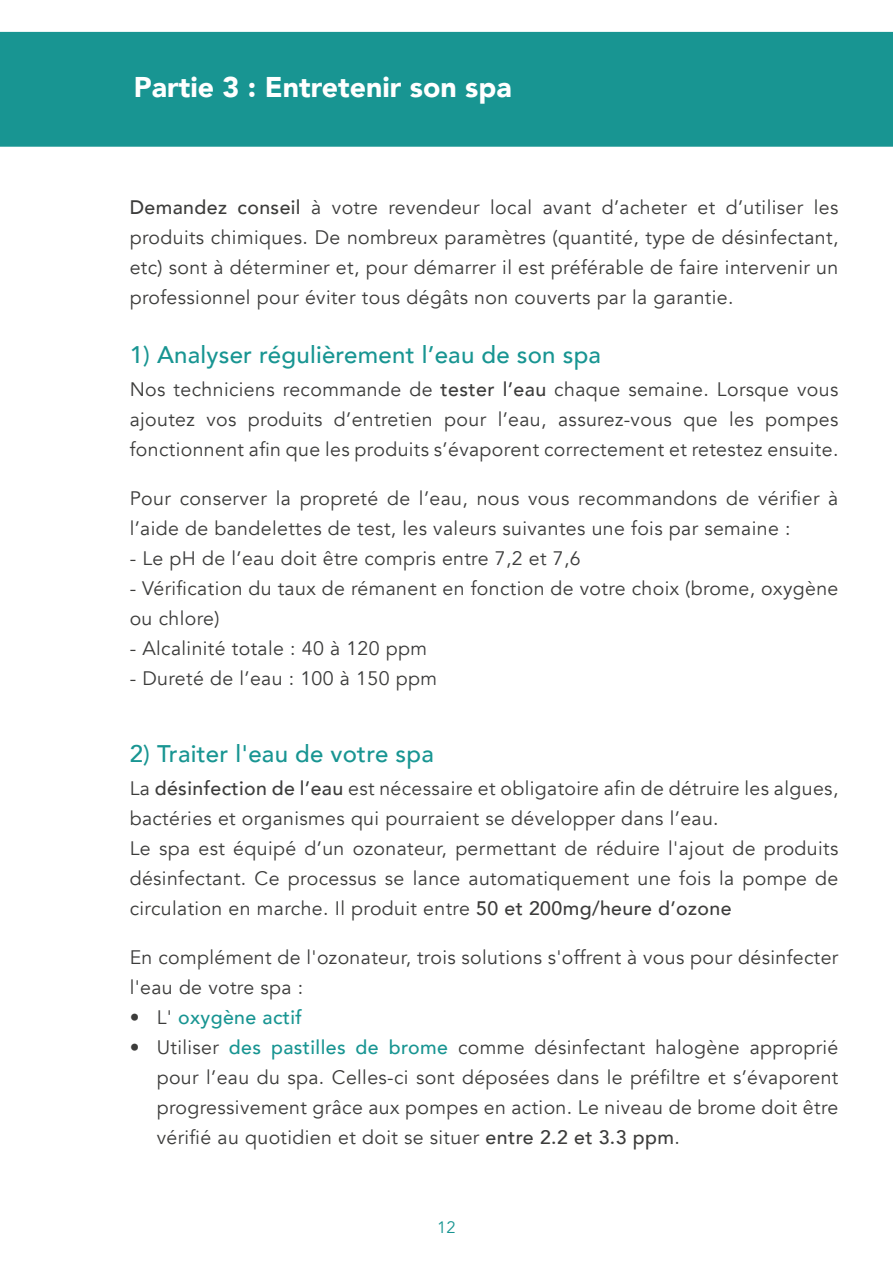
<style>
.page{position:relative;width:893px;height:1263px;background:#fff}
.page>*{position:absolute;margin:0;border:0;box-sizing:border-box;transform-origin:0 0}
.t1{font:900 28.5px "Avenir";color:#fff}
.t2{font:500 24px "Avenir";letter-spacing:.01em;color:#189592}
.t3{font:19.5px/30px "Avenir";letter-spacing:.02em;color:#3c3c3b}
.t4{font:500 19.5px "Avenir";letter-spacing:.02em;color:#189592}
.t5{font:16.5px "Avenir";color:#189592}
.s1{font-weight:500}
.s2{font-weight:400;color:#3c3c3b}
.s3{font-weight:500;color:#189592}
</style>
<div class="page">
<div style="left:0;top:32px;width:893px;height:115px;background:#189592"></div>
<h1 class="t1" style="left:134px;top:62px;width:379px">Partie 3 : Entretenir son spa</h1>
<p class="t3" style="left:130px;top:193px;width:710px;text-align:justify"><span class="s1">Demandez conseil</span> à votre revendeur local avant d’acheter et d’utiliser les produits chimiques. De nombreux paramètres (quantité, type de désinfectant, etc) sont à déterminer et, pour démarrer il est préférable de faire intervenir un professionnel pour éviter tous dégâts non couverts par la garantie.</p>
<p class="t2" style="left:130px;top:334px;width:473px">1) Analyser régulièrement l’eau de son spa</p>
<p class="t3" style="left:130px;top:374px;width:710px;text-align:justify">Nos techniciens recommande de <span class="s1">tester l’eau</span> chaque semaine. Lorsque vous ajoutez vos produits d’entretien pour l’eau, assurez-vous que les pompes fonctionnent afin que les produits s’évaporent correctement et retestez ensuite.</p>
<p class="t3" style="left:130px;top:484px;width:710px">Pour conserver la propreté de l’eau, nous vous recommandons de vérifier à l’aide de bandelettes de test, les valeurs suivantes une fois par semaine :</p>
<p class="t3" style="left:130px;top:544px;width:453px">- Le pH de l’eau doit être compris entre 7,2 et 7,6</p>
<p class="t3" style="left:130px;top:574px;width:710px">- Vérification du taux de rémanent en fonction de votre choix (brome, oxygène ou chlore)</p>
<p class="t3" style="left:130px;top:634px;width:299px">- Alcalinité totale : 40 à 120 ppm</p>
<p class="t3" style="left:130px;top:664px;width:309px">- Dureté de l’eau : 100 à 150 ppm</p>
<p class="t2" style="left:130px;top:733px;width:306px">2) Traiter l'eau de votre spa</p>
<p class="t3" style="left:130px;top:773px;width:710px">La <span class="s1">désinfection de l’eau</span> est nécessaire et obligatoire afin de détruire les algues, bactéries et organismes qui pourraient se développer dans l’eau.<br>Le spa est équipé d’un ozonateur, permettant de réduire l'ajout de produits désinfectant. Ce processus se lance automatiquement une fois la pompe de circulation en marche. Il produit entre <span class="s1">50 et 200mg/heure d’ozone</span></p>
<p class="t3" style="left:130px;top:943px;width:710px">En complément de l'ozonateur, trois solutions s'offrent à vous pour désinfecter l'eau de votre spa :</p>
<p class="t4" style="left:130px;top:1000px;width:174px"><span class="s2">• L'</span> oxygène actif</p>
<p class="t3" style="left:157px;top:1033px;width:683px;text-align:justify;text-indent:-27px">• Utiliser <span class="s3">des pastilles de brome</span> comme désinfectant halogène approprié pour l’eau du spa. Celles-ci sont déposées dans le préfiltre et s’évaporent progressivement grâce aux pompes en action. Le niveau de brome doit être vérifié au quotidien et doit se situer <span class="s1">entre 2.2 et 3.3 ppm</span>.</p>
<p class="t5" style="left:437px;top:1217px;width:20px">12</p>
</div>
